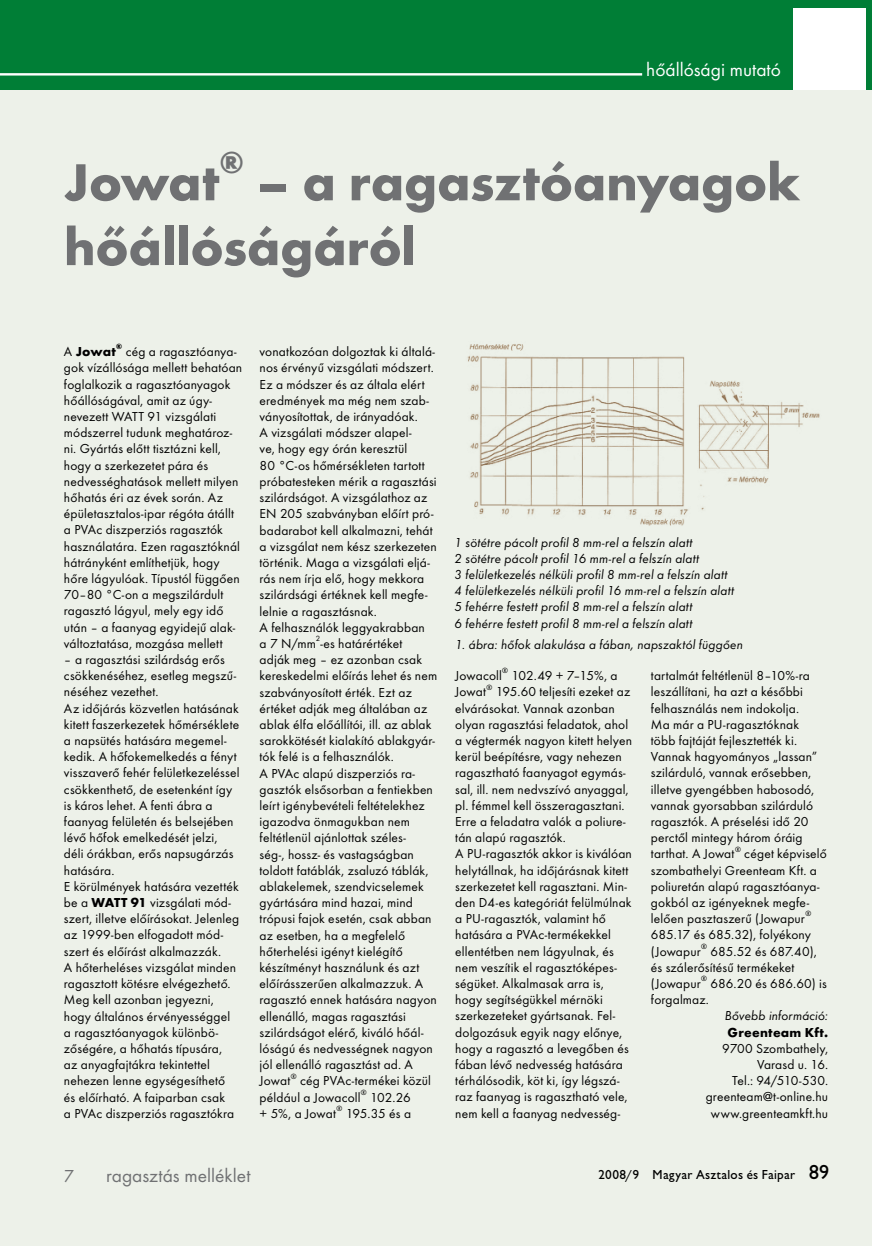
<style>
.page{position:relative;width:872px;height:1246px;background:#edf1e9}
.page>*{position:absolute;margin:0;border:0;box-sizing:border-box;transform-origin:0 0}
.t1{font:700 54px/64.8px "Futura TOT";letter-spacing:-.005em;color:#707173}
.t2{font:700 31.5px "Futura TOT";color:#707173}
.t3{font:19.5px "Futura TOT Boo";color:#707173}
.t4{font:19.5px "Futura TOT Boo";color:#fff}
.t5{font:18px "Futura TOT Boo";color:#707173}
.t6{font:13.5px/16.2px "Futura TOT Boo";letter-spacing:.01em;color:#000}
.t7{font:13.5px/16.2px "Futura TOT Boo Obl";letter-spacing:.01em;color:#000}
.t8{font:13.5px "G006 Med";letter-spacing:.025em;color:#000}
.t9{font:700 13.5px "Futura TOT";letter-spacing:.02em;color:#000}
.t10{font:7.8px "Futura TOT Boo";color:#000}
.t11{font:700 7.8px "Futura TOT";color:#000}
.s1{font-family:"Futura TOT Boo";font-weight:400}
.s2{font-family:"Futura TOT";font-weight:700}
.s3{font-size:21px}
</style>
<div class="page">
<div style="left:0;top:0;width:872px;height:89px;background:#007e36"></div>
<div style="left:793px;top:9px;width:72px;height:80px;background:#fff"></div>
<hr style="left:0;top:73px;width:642px;height:3px;background:#fff">
<img style="left:467px;top:344px;width:353px;height:182px">
<h3 class="t4" style="left:646px;top:57px;width:136px">hőállósági mutató</h3>
<h2 class="t2" style="left:220px;top:143px;width:25px">®</h2>
<h1 class="t1" style="left:64px;top:149px;width:738px;text-indent:193px">– a ragasztóanyagok hőállóságáról</h1>
<h1 class="t1" style="left:64px;top:149px;width:157px">Jowat</h1>
<p class="t9" style="left:64px;top:343px;width:53px"><span class="s1">A</span> Jowat</p>
<p class="t11" style="left:116px;top:342px;width:7px">®</p>
<p class="t6" style="left:64px;top:343px;width:180px;text-indent:62px">cég a ragasztóanya&shy;gok vízállósága mellett behatóan foglalkozik a ragasztóanyagok hőállóságával, amit az úgy&shy;nevezett WATT 91 vizsgálati módszerrel tudunk meghatároz&shy;ni. Gyártás előtt tisztázni kell, hogy a szerkezetet pára és nedvességhatások mellett milyen hőhatás éri az évek során. Az épületasztalos-ipar régóta átállt a PVAc diszperziós ragasztók használatára. Ezen ragasztóknál hátrányként említhetjük, hogy hőre lágyulóak. Típustól függően<br>70–80 °C-on a megszilárdult ragasztó lágyul, mely egy idő után – a faanyag egyidejű alak&shy;változtatása, mozgása mellett</p>
<p class="t6" style="left:64px;top:651px;width:177px">– a ragasztási szilárdság erős csökkenéséhez, esetleg megszű&shy;néséhez vezethet.<br>Az időjárás közvetlen hatásának kitett faszerkezetek hőmérséklete a napsütés hatására megemel&shy;kedik. A hőfokemelkedés a fényt visszaverő fehér felületkezeléssel csökkenthető, de esetenként így is káros lehet. A fenti ábra a faanyag felületén és belsejében lévő hőfok emelkedését jelzi, déli órákban, erős napsugárzás hatására.<br>E körülmények hatására vezették be a <span class="s2">WATT 91</span> vizsgálati mód&shy;szert, illetve előírásokat. Jelenleg az 1999-ben elfogadott mód&shy;szert és előírást alkalmazzák.<br>A hőterheléses vizsgálat minden ragasztott kötésre elvégezhető.<br>Meg kell azonban jegyezni, hogy általános érvényességgel a ragasztóanyagok különbö&shy;zőségére, a hőhatás típusára,<br>az anyagfajtákra tekintettel nehezen lenne egységesíthető és előírható. A faiparban csak<br>a PVAc diszperziós ragasztókra</p>
<p class="t6" style="left:260px;top:344px;width:179px">vonatkozóan dolgoztak ki általá&shy;nos érvényű vizsgálati módszert.<br>Ez a módszer és az általa elért eredmények ma még nem szab&shy;ványosítottak, de irányadóak.<br>A vizsgálati módszer alapel-<br>ve, hogy egy órán keresztül<br>80 °C-os hőmérsékleten tartott próbatesteken mérik a ragasztási szilárdságot. A vizsgálathoz az<br>EN 205 szabványban előírt pró&shy;badarabot kell alkalmazni, tehát a vizsgálat nem kész szerkezeten történik. Maga a vizsgálati eljá&shy;rás nem írja elő, hogy mekkora szilárdsági értéknek kell megfe&shy;lelnie a ragasztásnak.<br>A felhasználók leggyakrabban<br>a 7 N/mm -es határértéket</p>
<p class="t10" style="left:316px;top:634px;width:6px">2</p>
<p class="t6" style="left:260px;top:651px;width:179px">adják meg – ez azonban csak kereskedelmi előírás lehet és nem szabványosított érték. Ezt az értéket adják meg általában az ablak élfa előállítói, ill. az ablak sarokkötését kialakító ablakgyár&shy;tók felé is a felhasználók.<br>A PVAc alapú diszperziós ra&shy;gasztók elsősorban a fentiekben leírt igénybevételi feltételekhez igazodva önmagukban nem feltétlenül ajánlottak széles-<br>ség-, hossz- és vastagságban toldott fatáblák, zsaluzó táblák, ablakelemek, szendvicselemek gyártására mind hazai, mind trópusi fajok esetén, csak abban az esetben, ha a megfelelő hőterhelési igényt kielégítő készítményt használunk és azt előírásszerűen alkalmazzuk. A ragasztó ennek hatására nagyon ellenálló, magas ragasztási szilárdságot elérő, kiváló hőál&shy;lóságú és nedvességnek nagyon jól ellenálló ragasztást ad. A<br>Jowat</p>
<p class="t10" style="left:291px;top:1071px;width:7px">®</p>
<p class="t6" style="left:260px;top:1073px;width:173px;text-indent:40px">cég PVAc-termékei közül például a Jowacoll</p>
<p class="t10" style="left:361px;top:1087px;width:7px">®</p>
<p class="t6" style="left:370px;top:1089px;width:42px">102.26</p>
<p class="t10" style="left:336px;top:1104px;width:7px">®</p>
<p class="t6" style="left:260px;top:1105px;width:78px">+ 5%, a Jowat</p>
<p class="t6" style="left:346px;top:1105px;width:67px">195.35 és a</p>
<p class="t7" style="left:454px;top:534px;width:281px">1 sötétre pácolt profil 8 mm-rel a felszín alatt<br>2 sötétre pácolt profil 16 mm-rel a felszín alatt<br>3 felületkezelés nélküli profil 8 mm-rel a felszín alatt 4 felületkezelés nélküli profil 16 mm-rel a felszín alatt 5 fehérre festett profil 8 mm-rel a felszín alatt<br>6 fehérre festett profil 8 mm-rel a felszín alatt</p>
<p class="t7" style="left:455px;top:636px;width:289px">1. ábra: hőfok alakulása a fában, napszaktól függően</p>
<p class="t6" style="left:455px;top:667px;width:48px">Jowacoll</p>
<p class="t10" style="left:502px;top:666px;width:7px">®</p>
<p class="t6" style="left:511px;top:667px;width:108px">102.49 + 7–15%, a</p>
<p class="t6" style="left:455px;top:684px;width:32px">Jowat</p>
<p class="t6" style="left:651px;top:667px;width:168px">tartalmát feltétlenül 8–10%-ra leszállítani, ha azt a későbbi felhasználás nem indokolja.<br>Ma már a PU-ragasztóknak több fajtáját fejlesztették ki.<br>Vannak hagyományos „lassan” szilárduló, vannak erősebben, illetve gyengébben habosodó, vannak gyorsabban szilárduló ragasztók. A préselési idő 20 perctől mintegy három óráig tarthat. A Jowat</p>
<p class="t10" style="left:486px;top:682px;width:7px">®</p>
<p class="t6" style="left:455px;top:684px;width:178px;text-indent:40px">195.60 teljesíti ezeket az elvárásokat. Vannak azonban olyan ragasztási feladatok, ahol a végtermék nagyon kitett helyen kerül beépítésre, vagy nehezen ragasztható faanyagot egymás&shy;sal, ill. nem nedvszívó anyaggal, pl. fémmel kell összeragasztani.<br>Erre a feladatra valók a poliure&shy;tán alapú ragasztók.<br>A PU-ragasztók akkor is kiválóan helytállnak, ha időjárásnak kitett szerkezetet kell ragasztani. Min&shy;den D4-es kategóriát felülmúlnak a PU-ragasztók, valamint hő hatására a PVAc-termékekkel ellentétben nem lágyulnak, és nem veszítik el ragasztóképes&shy;ségüket. Alkalmasak arra is, hogy segítségükkel mérnöki szerkezeteket gyártsanak. Fel&shy;dolgozásuk egyik nagy előnye, hogy a ragasztó a levegőben és fában lévő nedvesség hatására térhálósodik, köt ki, így légszá&shy;raz faanyag is ragasztható vele, nem kell a faanyag nedvesség-</p>
<p class="t10" style="left:735px;top:844px;width:7px">®</p>
<p class="t6" style="left:651px;top:846px;width:177px;text-indent:93px">céget képviselő szombathelyi Greenteam Kft. a poliuretán alapú ragasztóanya&shy;gokból az igényeknek megfe&shy;lelően pasztaszerű (Jowapur</p>
<p class="t10" style="left:805px;top:909px;width:7px">®</p>
<p class="t6" style="left:651px;top:927px;width:162px">685.17 és 685.32), folyékony (Jowapur</p>
<p class="t10" style="left:701px;top:941px;width:7px">®</p>
<p class="t6" style="left:651px;top:943px;width:167px;text-indent:60px">685.52 és 687.40), és szálerősítésű termékeket (Jowapur</p>
<p class="t10" style="left:701px;top:974px;width:7px">®</p>
<p class="t6" style="left:710px;top:975px;width:118px">686.20 és 686.60) is</p>
<p class="t6" style="left:651px;top:991px;width:59px">forgalmaz.</p>
<p class="t7" style="left:725px;top:1008px;width:105px">Bővebb információ:</p>
<p class="t9" style="left:727px;top:1024px;width:102px">Greenteam Kft.</p>
<p class="t6" style="left:706px;top:1040px;width:124px;text-align:right">9700 Szombathely,<br>Varasd u. 16.<br>Tel.: 94/510-530. greenteam@t-online.hu www.greenteamkft.hu</p>
<h3 class="t5" style="left:64px;top:1165px;width:12px">7</h3>
<h3 class="t3" style="left:106px;top:1164px;width:146px">ragasztás melléklet</h3>
<p class="t8" style="left:598px;top:1167px;width:232px">2008/9 Magyar Asztalos és Faipar <span class="s3">89</span></p>
</div>
